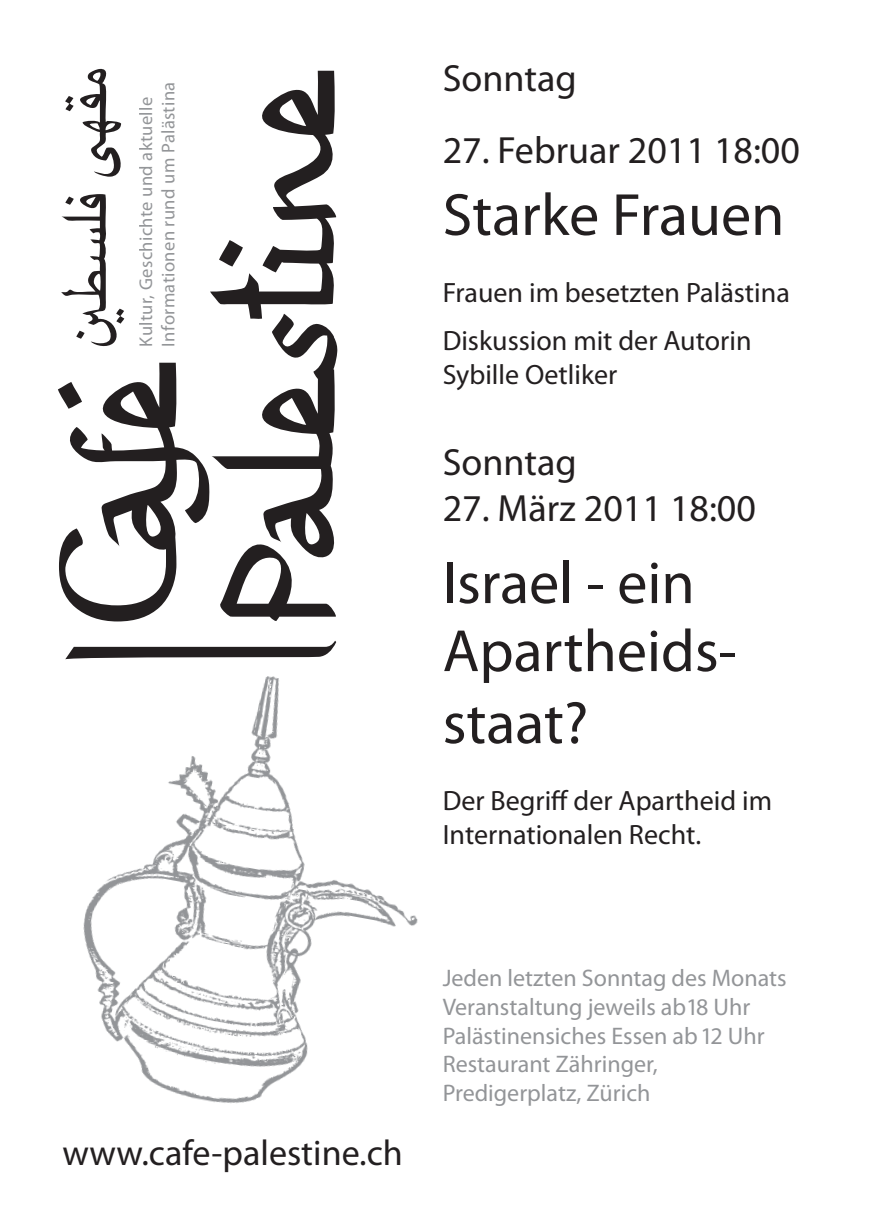
<style>
.page{position:relative;width:874px;height:1225px;background:#fff}
.page>*{position:absolute;margin:0;border:0;box-sizing:border-box;transform-origin:0 0}
.t1{font:60px/70px "Myriad Pro";color:#231f20}
.t2{font:38px "Myriad Pro";color:#231f20}
.t3{font:36px "Myriad Pro";color:#231f20}
.t4{font:28px/48px "Myriad Pro";color:#231f20}
.t5{font:24px/28.8px "Myriad Pro";color:#939598}
.t6{font:18.4px/22.2px "Myriad Pro";letter-spacing:.02em;color:#939598}
</style>
<div class="page">
<img style="left:65px;top:642px;width:353px;height:461px">
<svg style="left:65px;top:640px;width:271px;height:19px"></svg>
<svg style="left:58px;top:68px;width:280px;height:554px"></svg>
<p class="t6" style="left:135px;top:346px;width:266px;rotate:-90deg">Kultur, Geschichte und aktuelle<br>Informationen rund um Palästina</p>
<h2 class="t2" style="left:442px;top:57px;width:135px">Sonntag</h2>
<h2 class="t2" style="left:442px;top:129px;width:358px">27. Februar 2011 18:00</h2>
<h1 class="t1" style="left:442px;top:181px;width:343px">Starke Frauen</h1>
<p class="t4" style="left:442px;top:269px;width:348px">Frauen im besetzten Palästina<br>Diskussion mit der Autorin</p>
<p class="t4" style="left:442px;top:351px;width:176px">Sybille Oetliker</p>
<h2 class="t2" style="left:442px;top:441px;width:135px">Sonntag</h2>
<h2 class="t2" style="left:442px;top:487px;width:314px">27. März 2011 18:00</h2>
<h1 class="t1" style="left:442px;top:549px;width:296px">Israel - ein<br>Apartheids&shy;staat?</h1>
<p class="t4" style="left:442px;top:784px;width:331px;line-height:33.6px">Der Begriff der Apartheid im<br>Internationalen Recht.</p>
<h3 class="t3" style="left:62px;top:1133px;width:342px">www.cafe-palestine.ch</h3>
<p class="t5" style="left:442px;top:964px;width:345px">Jeden letzten Sonntag des Monats<br>Veranstaltung jeweils ab18 Uhr<br>Palästinensiches Essen ab 12 Uhr<br>Restaurant Zähringer,<br>Predigerplatz, Zürich</p>
</div>
